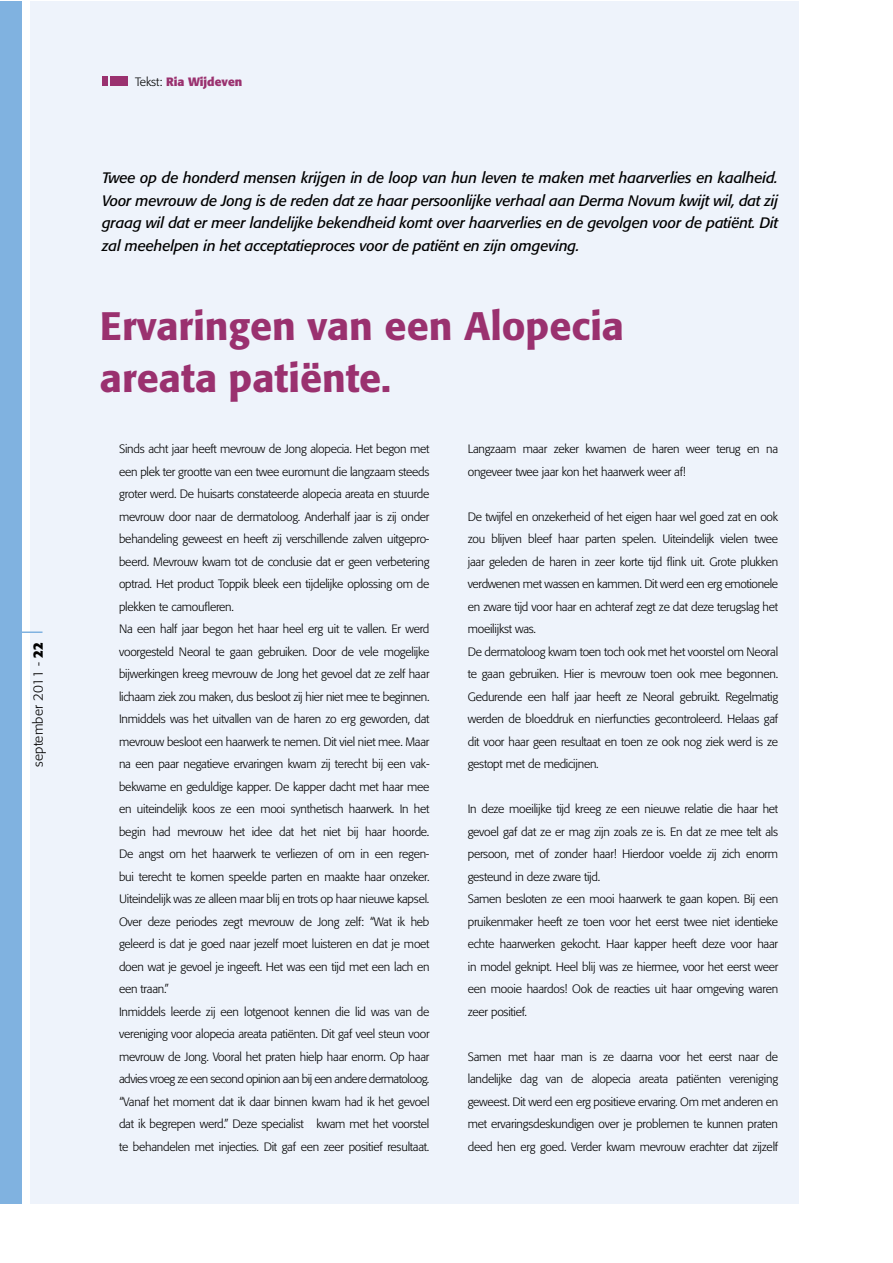
<style>
.page{position:relative;width:893px;height:1263px;background:#fff}
.page>*{position:absolute;margin:0;border:0;box-sizing:border-box;transform-origin:0 0}
.t1{font:500 39.3px/52.5px "Formata";color:#9a316f}
.t2{font:italic 15px/22.5px "Formata";letter-spacing:-.01em;color:#000;text-align:justify}
.t3{font:300 13.5px "Formata";letter-spacing:.01em;color:#000}
.t4{font:300 12px/22.5px "Formata";letter-spacing:-.02em;color:#000}
.t5{font:700 12px "Formata";color:#9a316f}
.s1{font-weight:700}
.s2{font-weight:300;color:#000}
</style>
<div class="page">
<div style="left:31px;top:1px;width:768px;height:1202px;background:#eef3fb"></div>
<hr style="left:0;top:631px;width:43px;height:2px;background:#80b2e0">
<div style="left:0;top:1px;width:21px;height:1202px;background:#80b2e0"></div>
<div style="left:102px;top:77px;width:5px;height:9px;background:#9a316f"></div>
<div style="left:110px;top:77px;width:18px;height:9px;background:#9a316f"></div>
<p class="t3" style="left:30px;top:767px;width:126px;rotate:-90deg">september 2011 - <span class="s1">22</span></p>
<p class="t5" style="left:135px;top:74px;width:109px"><span class="s2">Tekst:</span> Ria Wijdeven</p>
<p class="t2" style="left:102px;top:167px;width:678px">Twee op de honderd mensen krijgen in de loop van hun leven te maken met haarverlies en kaalheid.<br>Voor mevrouw de Jong is de reden dat ze haar persoonlijke verhaal aan Derma Novum kwijt wil, dat zij graag wil dat er meer landelijke bekendheid komt over haarverlies en de gevolgen voor de patiënt. Dit zal meehelpen in het acceptatieproces voor de patiënt en zijn omgeving.</p>
<h1 class="t1" style="left:100px;top:299px;width:526px">Ervaringen van een Alopecia areata patiënte.</h1>
<p class="t4" style="left:119px;top:438px;width:312px">Sinds acht jaar heeft mevrouw de Jong alopecia. Het begon met een plek ter grootte van een twee euromunt die langzaam steeds groter werd. De huisarts constateerde alopecia areata en stuurde mevrouw door naar de dermatoloog. Anderhalf jaar is zij onder behandeling geweest en heeft zij verschillende zalven uitgepro&shy;beerd. Mevrouw kwam tot de conclusie dat er geen verbetering optrad. Het product Toppik bleek een tijdelijke oplossing om de plekken te camoufleren.<br>Na een half jaar begon het haar heel erg uit te vallen. Er werd voorgesteld Neoral te gaan gebruiken. Door de vele mogelijke bijwerkingen kreeg mevrouw de Jong het gevoel dat ze zelf haar lichaam ziek zou maken, dus besloot zij hier niet mee te beginnen.<br>Inmiddels was het uitvallen van de haren zo erg geworden, dat mevrouw besloot een haarwerk te nemen. Dit viel niet mee. Maar na een paar negatieve ervaringen kwam zij terecht bij een vak&shy;bekwame en geduldige kapper. De kapper dacht met haar mee en uiteindelijk koos ze een mooi synthetisch haarwerk. In het begin had mevrouw het idee dat het niet bij haar hoorde.<br>De angst om het haarwerk te verliezen of om in een regen&shy;bui terecht te komen speelde parten en maakte haar onzeker.<br>Uiteindelijk was ze alleen maar blij en trots op haar nieuwe kapsel.<br>Over deze periodes zegt mevrouw de Jong zelf: “Wat ik heb geleerd is dat je goed naar jezelf moet luisteren en dat je moet doen wat je gevoel je ingeeft. Het was een tijd met een lach en een traan.”<br>Inmiddels leerde zij een lotgenoot kennen die lid was van de vereniging voor alopecia areata patiënten. Dit gaf veel steun voor mevrouw de Jong. Vooral het praten hielp haar enorm. Op haar advies vroeg ze een second opinion aan bij een andere dermatoloog. “Vanaf het moment dat ik daar binnen kwam had ik het gevoel dat ik begrepen werd.” Deze specialist kwam met het voorstel te behandelen met injecties. Dit gaf een zeer positief resultaat.</p>
<p class="t4" style="left:468px;top:438px;width:312px">Langzaam maar zeker kwamen de haren weer terug en na ongeveer twee jaar kon het haarwerk weer af!</p>
<p class="t4" style="left:468px;top:505px;width:312px">De twijfel en onzekerheid of het eigen haar wel goed zat en ook zou blijven bleef haar parten spelen. Uiteindelijk vielen twee jaar geleden de haren in zeer korte tijd flink uit. Grote plukken verdwenen met wassen en kammen. Dit werd een erg emotionele en zware tijd voor haar en achteraf zegt ze dat deze terugslag het moeilijkst was.<br>De dermatoloog kwam toen toch ook met het voorstel om Neoral te gaan gebruiken. Hier is mevrouw toen ook mee begonnen.<br>Gedurende een half jaar heeft ze Neoral gebruikt. Regelmatig werden de bloeddruk en nierfuncties gecontroleerd. Helaas gaf dit voor haar geen resultaat en toen ze ook nog ziek werd is ze gestopt met de medicijnen.</p>
<p class="t4" style="left:468px;top:798px;width:312px">In deze moeilijke tijd kreeg ze een nieuwe relatie die haar het gevoel gaf dat ze er mag zijn zoals ze is. En dat ze mee telt als persoon, met of zonder haar! Hierdoor voelde zij zich enorm gesteund in deze zware tijd.<br>Samen besloten ze een mooi haarwerk te gaan kopen. Bij een pruikenmaker heeft ze toen voor het eerst twee niet identieke echte haarwerken gekocht. Haar kapper heeft deze voor haar in model geknipt. Heel blij was ze hiermee, voor het eerst weer een mooie haardos! Ook de reacties uit haar omgeving waren zeer positief.</p>
<p class="t4" style="left:468px;top:1045px;width:312px;text-align:justify">Samen met haar man is ze daarna voor het eerst naar de landelijke dag van de alopecia areata patiënten vereniging geweest. Dit werd een erg positieve ervaring. Om met anderen en met ervaringsdeskundigen over je problemen te kunnen praten deed hen erg goed. Verder kwam mevrouw erachter dat zijzelf</p>
</div>
